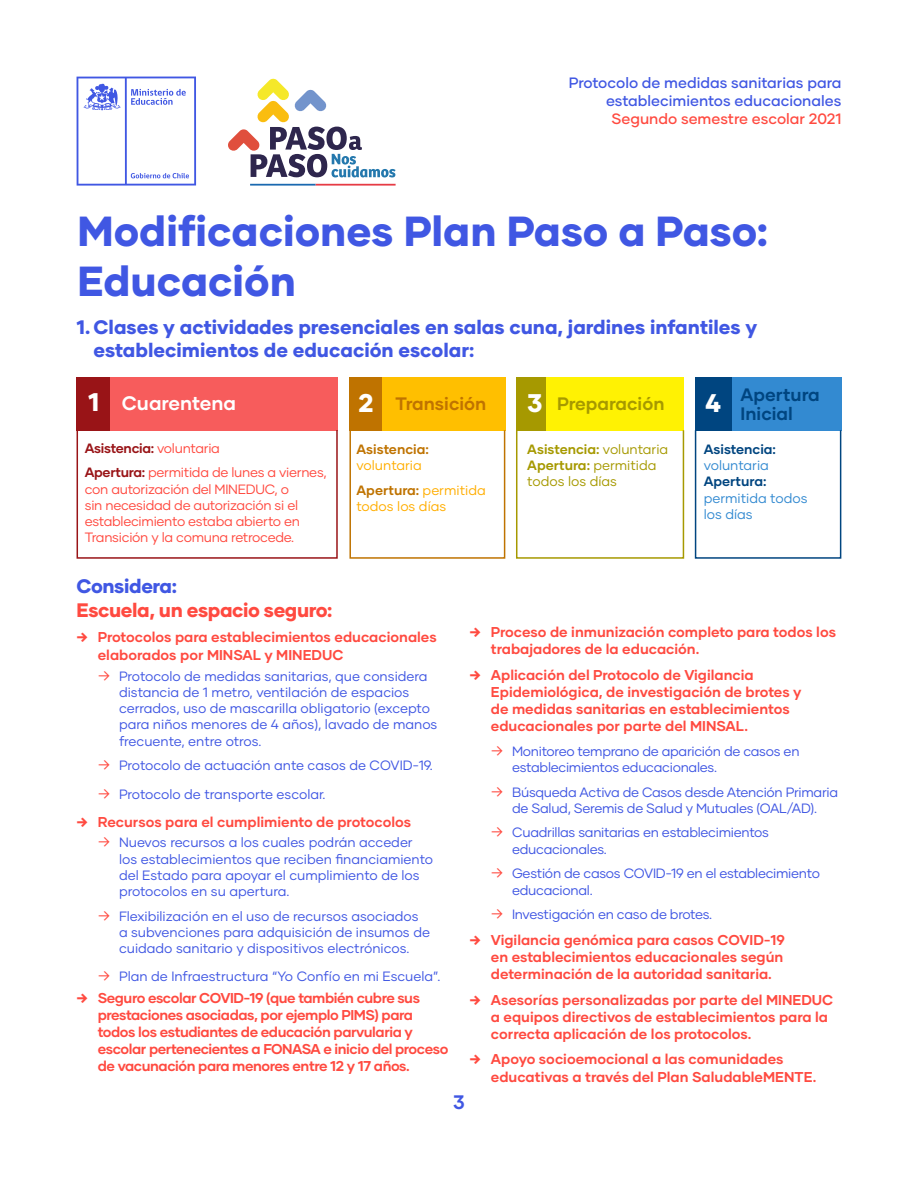
<style>
.page{position:relative;width:918px;height:1188px;background:#fff}
.page>*{position:absolute;margin:0;border:0;box-sizing:border-box;transform-origin:0 0}
.t1{font:800 42px/50.4px "Gilmer";color:#4057e3}
.t2{font:800 19.5px/23.4px "Gilmer";color:#4057e3}
.t3{font:800 19.5px "Gilmer";letter-spacing:-.02em;color:#ff4a40}
.t4{font:700 19.5px "Gilmer";color:#fff}
.t5{font:800 19.5px "Gilmer";letter-spacing:-.02em;color:#4057e3}
.t6{font:700 19.5px "Gilmer";color:#4057e3}
.t7{font:700 18px/19.5px "Gilmer";color:#004580;text-align:center}
.t8{font:700 18px "Gilmer";color:#a69900}
.t9{font:700 18px "Gilmer";color:#bf7300}
.t10{font:500 15px/18px "Gilmer";color:#4057e3;text-align:right}
.t11{font:500 15px "Gilmer";color:#ff4a40}
.t12{font:700 14.25px/17.1px "Gilmer";color:#ff4a40}
.t13{font:700 14.25px/17.1px "Gilmer";letter-spacing:-.03em;color:#ff4a40}
.t14{font:13.5px/16.2px "Gilmer";color:#4057e3}
.t15{font:13.5px/16.2px "Gilmer";letter-spacing:-.02em;color:#4057e3}
.t16{font:13.5px/16.2px "Gilmer";letter-spacing:-.02em;color:#ff4a40}
.t17{font:13.5px/16.2px "Gilmer";color:#a69900}
.t18{font:13.5px/24.8px "Gilmer";color:#ffae00}
.t19{font:13.5px/16.2px "Gilmer";color:#338ad1}
.t20{font:700 13.5px "Gilmer";color:#004580}
.t21{font:700 13.5px "Gilmer";color:#bf7300}
.s1{font-weight:800;font-size:25.5px}
.s2{font-weight:800;font-size:25.5px;color:#fff}
.s3{font-weight:700;color:#991417}
.s4{font-weight:700;color:#bf7300}
.s5{font-weight:700}
.s6{font-weight:800}
.s7{font-size:15px;color:#ff4a40}
</style>
<div class="page">
<svg style="left:77px;top:77px;width:119px;height:109px"></svg>
<div style="left:77px;top:377px;width:36px;height:53px;background:#991417"></div>
<div style="left:110px;top:377px;width:228px;height:53px;background:#f75c5c"></div>
<div style="left:349px;top:377px;width:37px;height:54px;background:#bf7300"></div>
<div style="left:382px;top:377px;width:123px;height:54px;background:#ffbf00"></div>
<div style="left:516px;top:377px;width:31px;height:53px;background:#a69900"></div>
<div style="left:547px;top:377px;width:137px;height:53px;background:#fff203"></div>
<div style="left:695px;top:377px;width:37px;height:53px;background:#004580"></div>
<div style="left:732px;top:377px;width:109px;height:53px;background:#338ad1"></div>
<svg style="left:250px;top:184px;width:146px;height:2px"></svg>
<svg style="left:228px;top:78px;width:168px;height:99px"></svg>
<svg style="left:76px;top:429px;width:262px;height:130px"></svg>
<div style="left:349px;top:430px;width:156px;height:129px;border:2px solid #bf7300"></div>
<div style="left:516px;top:430px;width:168px;height:129px;border:2px solid #a69900"></div>
<div style="left:695px;top:430px;width:146px;height:129px;border:2px solid #004580"></div>
<p class="t10" style="left:569px;top:74px;width:274px">Protocolo de medidas sanitarias para establecimientos educacionales</p>
<p class="t11" style="left:612px;top:110px;width:231px">Segundo semestre escolar 2021</p>
<h1 class="t1" style="left:77px;top:206px;width:692px">Modificaciones Plan Paso a Paso:<br>Educación</h1>
<h2 class="t2" style="left:94px;top:315px;width:665px;text-indent:-17px">1. Clases y actividades presenciales en salas cuna, jardines infantiles y establecimientos de educación escolar:</h2>
<h2 class="t4" style="left:88px;top:391px;width:150px"><span class="s1">1</span> Cuarentena</h2>
<p class="t9" style="left:358px;top:393px;width:129px"><span class="s2">2</span> Transición</p>
<p class="t8" style="left:527px;top:393px;width:139px"><span class="s2">3</span> Preparación</p>
<p class="t7" style="left:705px;top:385px;width:116px"><span class="s2">4</span> Apertura<br>Inicial</p>
<p class="t16" style="left:85px;top:435px;width:243px;line-height:24.8px"><span class="s3">Asistencia:</span> voluntaria<br><span class="s3">Apertura:</span> permitida de lunes a viernes,</p>
<p class="t16" style="left:85px;top:481px;width:217px">con autorización del MINEDUC, o sin necesidad de autorización si el establecimiento estaba abierto en Transición y la comuna retrocede.</p>
<p class="t21" style="left:357px;top:441px;width:74px">Asistencia:</p>
<p class="t18" style="left:357px;top:453px;width:131px">voluntaria<br><span class="s4">Apertura:</span> permitida</p>
<p class="t18" style="left:357px;top:494px;width:91px">todos los días</p>
<p class="t17" style="left:527px;top:441px;width:142px"><span class="s5">Asistencia:</span> voluntaria<br><span class="s5">Apertura:</span> permitida todos los días</p>
<p class="t20" style="left:704px;top:441px;width:74px">Asistencia:</p>
<p class="t19" style="left:704px;top:457px;width:67px">voluntaria</p>
<p class="t20" style="left:704px;top:473px;width:64px">Apertura:</p>
<p class="t19" style="left:704px;top:490px;width:105px">permitida todos los días</p>
<h2 class="t5" style="left:77px;top:574px;width:102px">Considera:</h2>
<h2 class="t3" style="left:77px;top:598px;width:257px">Escuela, un espacio seguro:</h2>
<p class="t12" style="left:98px;top:628px;width:341px;line-height:18px;text-indent:-21px"><span class="s6">→</span> Protocolos para establecimientos educacionales elaborados por MINSAL y MINEDUC</p>
<p class="t14" style="left:119px;top:668px;width:320px;text-indent:-21px"><span class="s7">→</span> Protocolo de medidas sanitarias, que considera distancia de 1 metro, ventilación de espacios cerrados, uso de mascarilla obligatorio (excepto para niños menores de 4 años), lavado de manos frecuente, entre otros.</p>
<p class="t14" style="left:98px;top:757px;width:337px"><span class="s7">→</span> Protocolo de actuación ante casos de COVID-19.</p>
<p class="t14" style="left:98px;top:786px;width:229px"><span class="s7">→</span> Protocolo de transporte escolar.</p>
<p class="t12" style="left:77px;top:813px;width:336px"><span class="s6">→</span> Recursos para el cumplimiento de protocolos</p>
<p class="t14" style="left:119px;top:834px;width:316px;text-indent:-21px"><span class="s7">→</span> Nuevos recursos a los cuales podrán acceder los establecimientos que reciben financiamiento del Estado para apoyar el cumplimiento de los protocolos en su apertura.</p>
<p class="t14" style="left:119px;top:908px;width:312px;text-indent:-21px"><span class="s7">→</span> Flexibilización en el uso de recursos asociados a subvenciones para adquisición de insumos de cuidado sanitario y dispositivos electrónicos.</p>
<p class="t14" style="left:98px;top:968px;width:344px"><span class="s7">→</span> Plan de Infraestructura “Yo Confío en mi Escuela”.</p>
<p class="t13" style="left:98px;top:989px;width:352px;text-indent:-21px"><span class="s6">→</span> Seguro escolar COVID-19 (que también cubre sus prestaciones asociadas, por ejemplo PIMS) para todos los estudiantes de educación parvularia y escolar pertenecientes a FONASA e inicio del proceso de vacunación para menores entre 12 y 17 años.</p>
<p class="t12" style="left:491px;top:623px;width:347px;text-indent:-21px"><span class="s6">→</span> Proceso de inmunización completo para todos los trabajadores de la educación.</p>
<p class="t12" style="left:491px;top:666px;width:312px;text-indent:-21px"><span class="s6">→</span> Aplicación del Protocolo de Vigilancia Epidemiológica, de investigación de brotes y de medidas sanitarias en establecimientos educacionales por parte del MINSAL.</p>
<p class="t15" style="left:512px;top:743px;width:289px;text-indent:-21px"><span class="s7">→</span> Monitoreo temprano de aparición de casos en establecimientos educacionales.</p>
<p class="t15" style="left:491px;top:784px;width:349px;text-align:center"><span class="s7">→</span> Búsqueda Activa de Casos desde Atención Primaria de Salud, Seremis de Salud y Mutuales (OAL/AD).</p>
<p class="t15" style="left:512px;top:824px;width:258px;text-indent:-21px"><span class="s7">→</span> Cuadrillas sanitarias en establecimientos educacionales.</p>
<p class="t15" style="left:512px;top:865px;width:309px;text-indent:-21px"><span class="s7">→</span> Gestión de casos COVID-19 en el establecimiento educacional.</p>
<p class="t15" style="left:491px;top:906px;width:223px"><span class="s7">→</span> Investigación en caso de brotes.</p>
<p class="t12" style="left:491px;top:931px;width:295px;text-align:justify;text-indent:-21px"><span class="s6">→</span> Vigilancia genómica para casos COVID-19 en establecimientos educacionales según determinación de la autoridad sanitaria.</p>
<p class="t12" style="left:491px;top:991px;width:344px;text-indent:-21px"><span class="s6">→</span> Asesorías personalizadas por parte del MINEDUC a equipos directivos de establecimientos para la correcta aplicación de los protocolos.</p>
<p class="t12" style="left:491px;top:1051px;width:327px;text-indent:-21px"><span class="s6">→</span> Apoyo socioemocional a las comunidades educativas a través del Plan SaludableMENTE.</p>
<h2 class="t6" style="left:453px;top:1090px;width:13px">3</h2>
</div>
